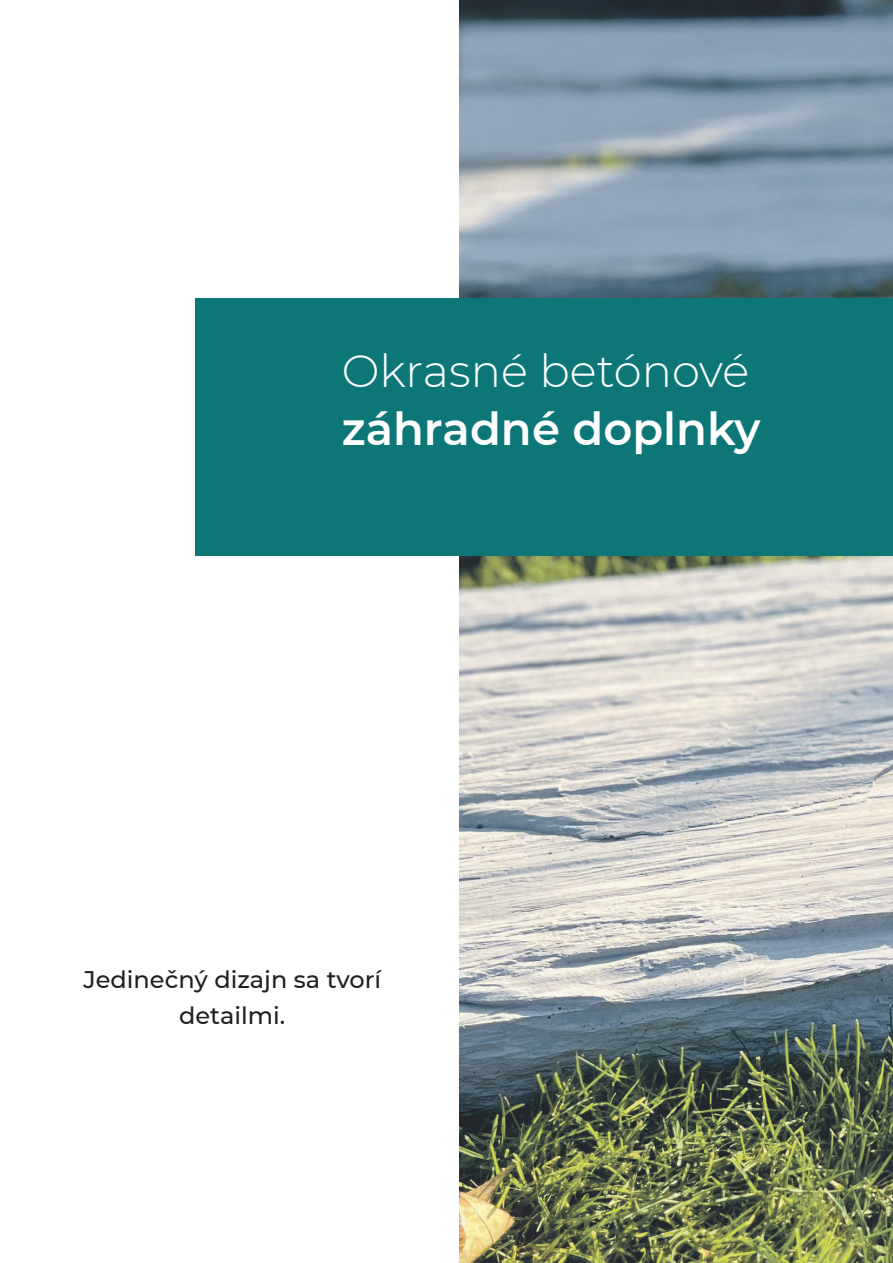
<style>
.page{position:relative;width:893px;height:1263px;background:#fff}
.page>*{position:absolute;margin:0;border:0;box-sizing:border-box;transform-origin:0 0}
.t1{font:300 45px "Montserrat";color:#fff}
.t2{font:600 45px "Montserrat";color:#fff}
.t3{font:500 24px "Montserrat";color:#231f20}
</style>
<div class="page">
<img style="left:459px;top:0;width:434px;height:1263px">
<div style="left:196px;top:298px;width:697px;height:258px;background:#0d7778"></div>
<p class="t1" style="left:342px;top:340px;width:409px">Okrasné betónové</p>
<p class="t2" style="left:342px;top:397px;width:420px">záhradné doplnky</p>
<p class="t3" style="left:83px;top:963px;width:299px">Jedinečný dizajn sa tvorí</p>
<p class="t3" style="left:179px;top:999px;width:108px">detailmi.</p>
</div>
